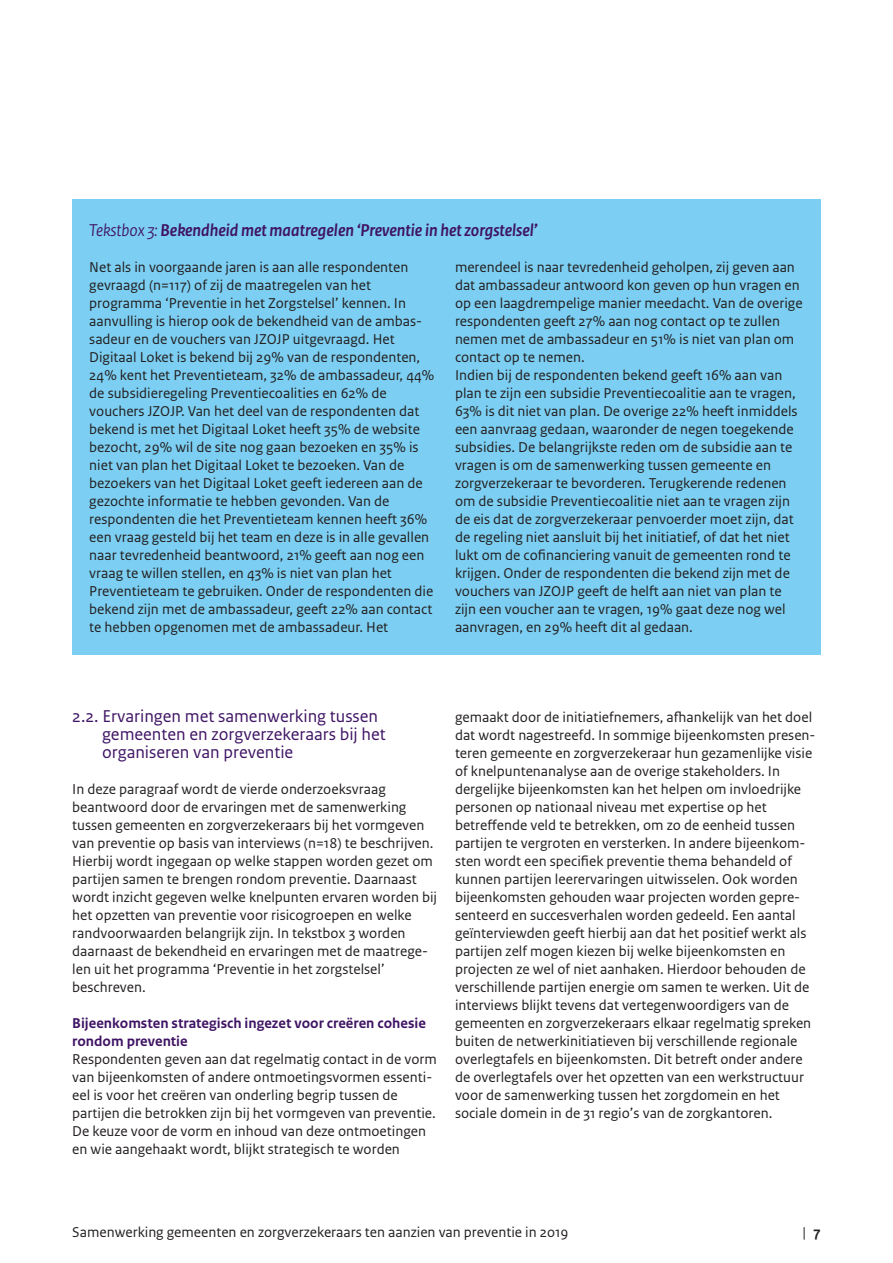
<style>
.page{position:relative;width:893px;height:1263px;background:#fff}
.page>*{position:absolute;margin:0;border:0;box-sizing:border-box;transform-origin:0 0}
._06_RIVM_Alineakop{font:18px/18px "Rijksoverheid Sans Text";color:#3f1464}
._20_RIVM_Kader_Kop{font:italic 700 18px "Rijksoverheid Sans Heading";color:#3f1464}
._22_RIVM_Kader_Brood{font:15px/18px "Rijksoverheid Sans Text";color:#231f20}
._08_RIVM_Tussenkop{font:700 15px/18px "Rijksoverheid Sans Text";color:#3f1464}
.s1{font-weight:400}
.s2{font-weight:700}
</style>
<div class="page">
<div style="left:72px;top:200px;width:749px;height:455px;background:#7ccff2"></div>
<h3 class="_20_RIVM_Kader_Kop" style="left:89px;top:220px;width:450px"><span class="s1">Tekstbox 3:</span> Bekendheid met maatregelen ‘Preventie in het zorgstelsel’</h3>
<p class="_22_RIVM_Kader_Brood" style="left:89px;top:258px;width:347px">Net als in voorgaande jaren is aan alle respondenten gevraagd (n=117) of zij de maatregelen van het programma ‘Preventie in het Zorgstelsel’ kennen. In aanvulling is hierop ook de bekendheid van de ambas&shy;sadeur en de vouchers van JZOJP uitgevraagd. Het Digitaal Loket is bekend bij 29% van de respondenten, 24% kent het Preventieteam, 32% de ambassadeur, 44% de subsidieregeling Preventiecoalities en 62% de vouchers JZOJP. Van het deel van de respondenten dat bekend is met het Digitaal Loket heeft 35% de website bezocht, 29% wil de site nog gaan bezoeken en 35% is niet van plan het Digitaal Loket te bezoeken. Van de bezoekers van het Digitaal Loket geeft iedereen aan de gezochte informatie te hebben gevonden. Van de respondenten die het Preventieteam kennen heeft 36% een vraag gesteld bij het team en deze is in alle gevallen naar tevredenheid beantwoord, 21% geeft aan nog een vraag te willen stellen, en 43% is niet van plan het Preventieteam te gebruiken. Onder de respondenten die bekend zijn met de ambassadeur, geeft 22% aan contact te hebben opgenomen met de ambassadeur. Het</p>
<p class="_22_RIVM_Kader_Brood" style="left:455px;top:258px;width:349px">merendeel is naar tevredenheid geholpen, zij geven aan dat ambassadeur antwoord kon geven op hun vragen en op een laagdrempelige manier meedacht. Van de overige respondenten geeft 27% aan nog contact op te zullen nemen met de ambassadeur en 51% is niet van plan om contact op te nemen.</p>
<p class="_22_RIVM_Kader_Brood" style="left:455px;top:366px;width:344px">Indien bij de respondenten bekend geeft 16% aan van plan te zijn een subsidie Preventiecoalitie aan te vragen, 63% is dit niet van plan. De overige 22% heeft inmiddels een aanvraag gedaan, waaronder de negen toegekende subsidies. De belangrijkste reden om de subsidie aan te vragen is om de samenwerking tussen gemeente en zorgverzekeraar te bevorderen. Terugkerende redenen om de subsidie Preventiecoalitie niet aan te vragen zijn de eis dat de zorgverzekeraar penvoerder moet zijn, dat de regeling niet aansluit bij het initiatief, of dat het niet lukt om de cofinanciering vanuit de gemeenten rond te krijgen. Onder de respondenten die bekend zijn met de vouchers van JZOJP geeft de helft aan niet van plan te zijn een voucher aan te vragen, 19% gaat deze nog wel aanvragen, en 29% heeft dit al gedaan.</p>
<h3 class="_06_RIVM_Alineakop" style="left:102px;top:707px;width:285px;text-indent:-30px">2.2. Ervaringen met samenwerking tussen gemeenten en zorgverzekeraars bij het organiseren van preventie</h3>
<p class="_22_RIVM_Kader_Brood" style="left:72px;top:780px;width:366px">In deze paragraaf wordt de vierde onderzoeksvraag beantwoord door de ervaringen met de samenwerking tussen gemeenten en zorgverzekeraars bij het vormgeven van preventie op basis van interviews (n=18) te beschrijven.<br>Hierbij wordt ingegaan op welke stappen worden gezet om partijen samen te brengen rondom preventie. Daarnaast wordt inzicht gegeven welke knelpunten ervaren worden bij het opzetten van preventie voor risicogroepen en welke randvoorwaarden belangrijk zijn. In tekstbox 3 worden daarnaast de bekendheid en ervaringen met de maatrege&shy;len uit het programma ‘Preventie in het zorgstelsel’ beschreven.</p>
<h4 class="_08_RIVM_Tussenkop" style="left:72px;top:1014px;width:355px">Bijeenkomsten strategisch ingezet voor creëren cohesie rondom preventie</h4>
<p class="_22_RIVM_Kader_Brood" style="left:72px;top:1050px;width:366px">Respondenten geven aan dat regelmatig contact in de vorm van bijeenkomsten of andere ontmoetingsvormen essenti&shy;eel is voor het creëren van onderling begrip tussen de partijen die betrokken zijn bij het vormgeven van preventie.<br>De keuze voor de vorm en inhoud van deze ontmoetingen en wie aangehaakt wordt, blijkt strategisch te worden</p>
<p class="_22_RIVM_Kader_Brood" style="left:455px;top:708px;width:362px">gemaakt door de initiatiefnemers, afhankelijk van het doel dat wordt nagestreefd. In sommige bijeenkomsten presen&shy;teren gemeente en zorgverzekeraar hun gezamenlijke visie of knelpuntenanalyse aan de overige stakeholders. In dergelijke bijeenkomsten kan het helpen om invloedrijke personen op nationaal niveau met expertise op het betreffende veld te betrekken, om zo de eenheid tussen partijen te vergroten en versterken. In andere bijeenkom&shy;sten wordt een specifiek preventie thema behandeld of kunnen partijen leerervaringen uitwisselen. Ook worden bijeenkomsten gehouden waar projecten worden gepre&shy;senteerd en succesverhalen worden gedeeld. Een aantal geïnterviewden geeft hierbij aan dat het positief werkt als partijen zelf mogen kiezen bij welke bijeenkomsten en projecten ze wel of niet aanhaken. Hierdoor behouden de verschillende partijen energie om samen te werken. Uit de interviews blijkt tevens dat vertegenwoordigers van de gemeenten en zorgverzekeraars elkaar regelmatig spreken buiten de netwerkinitiatieven bij verschillende regionale overlegtafels en bijeenkomsten. Dit betreft onder andere de overlegtafels over het opzetten van een werkstructuur voor de samenwerking tussen het zorgdomein en het sociale domein in de 31 regio’s van de zorgkantoren.</p>
<p class="_22_RIVM_Kader_Brood" style="left:72px;top:1223px;width:498px">Samenwerking gemeenten en zorgverzekeraars ten aanzien van preventie in 2019</p>
<p class="_22_RIVM_Kader_Brood" style="left:802px;top:1223px;width:20px">| <span class="s2">7</span></p>
</div>
